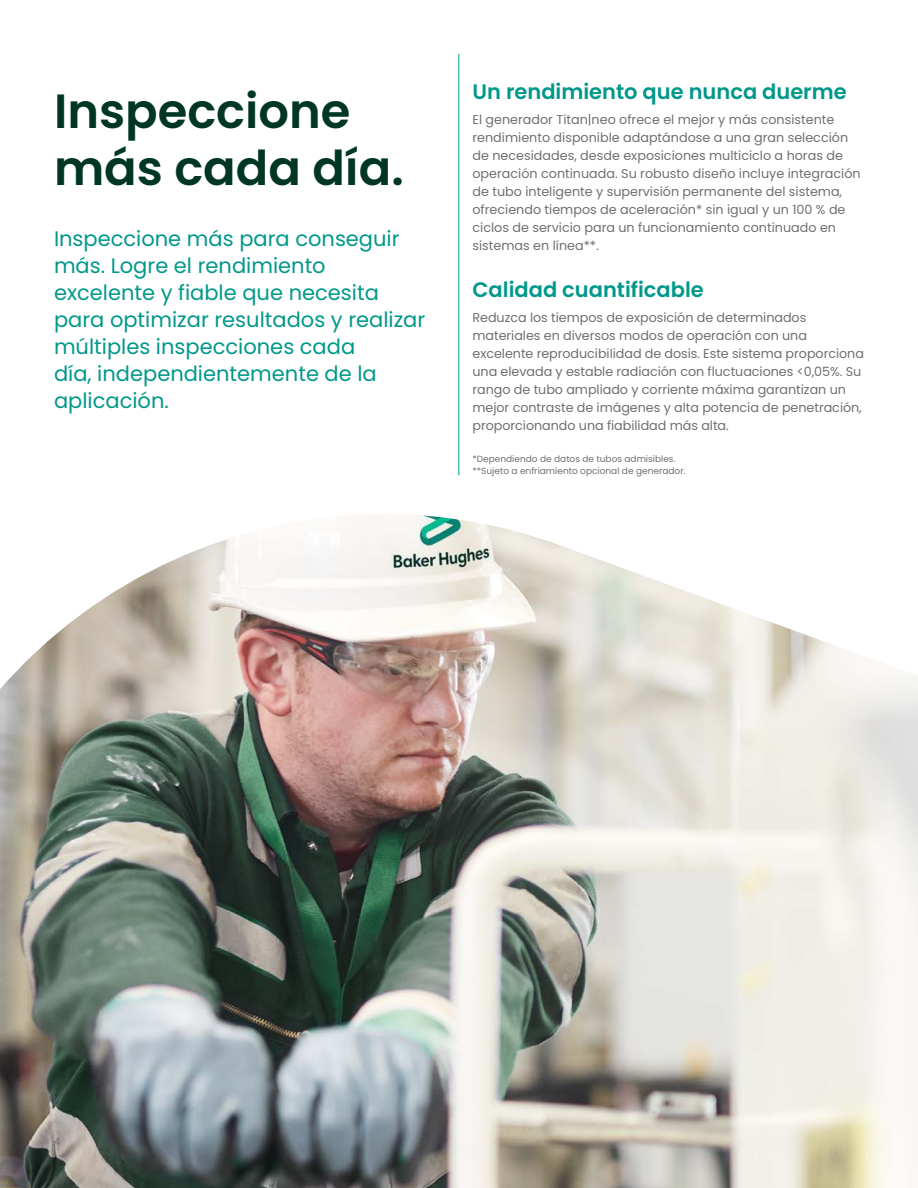
<style>
.page{position:relative;width:918px;height:1188px;background:#fff}
.page>*{position:absolute;margin:0;border:0;box-sizing:border-box;transform-origin:0 0}
.t1{font:600 48px/57.6px "Poppins";color:#003626}
.t2{font:21px/27px "Poppins";color:#00988a}
.t3{font:600 21px "Poppins";color:#00988a}
.t4{font:12.75px/18px "Poppins";color:#706f6f}
.t5{font:10.5px "Poppins";color:#706f6f}
.t6{font:9px/12px "Poppins";color:#706f6f}
</style>
<div class="page">
<img style="left:0;top:514px;width:918px;height:674px">
<hr style="left:458px;top:54px;width:1px;height:421px;background:#00988a">
<h1 class="t1" style="left:54px;top:82px;width:351px">Inspeccione más cada día.</h1>
<h2 class="t2" style="left:54px;top:225px;width:373px">Inspeccione más para conseguir más. Logre el rendimiento excelente y fiable que necesita para optimizar resultados y realizar múltiples inspecciones cada<br>día, independientemente de la aplicación.</h2>
<h2 class="t3" style="left:473px;top:80px;width:376px">Un rendimiento que nunca duerme</h2>
<p class="t4" style="left:472px;top:111px;width:390px">El generador Titan|neo ofrece el mejor y más consistente rendimiento disponible adaptándose a una gran selección de necesidades, desde exposiciones multiciclo a horas de operación continuada. Su robusto diseño incluye integración de tubo inteligente y supervisión permanente del sistema, ofreciendo tiempos de aceleración* sin igual y un 100 % de ciclos de servicio para un funcionamiento continuado en sistemas en línea**.</p>
<h2 class="t3" style="left:472px;top:278px;width:233px">Calidad cuantificable</h2>
<p class="t4" style="left:472px;top:309px;width:393px">Reduzca los tiempos de exposición de determinados materiales en diversos modos de operación con una excelente reproducibilidad de dosis. Este sistema proporciona una elevada y estable radiación con fluctuaciones &lt;0,05%. Su rango de tubo ampliado y corriente máxima garantizan un mejor contraste de imágenes y alta potencia de penetración, proporcionando una fiabilidad más alta.</p>
<p class="t6" style="left:472px;top:453px;width:215px">*Dependiendo de datos de tubos admisibles. **Sujeto a enfriamiento opcional de generador.</p>
<p class="t5" style="left:54px;top:1135px;width:8px">4</p>
</div>
